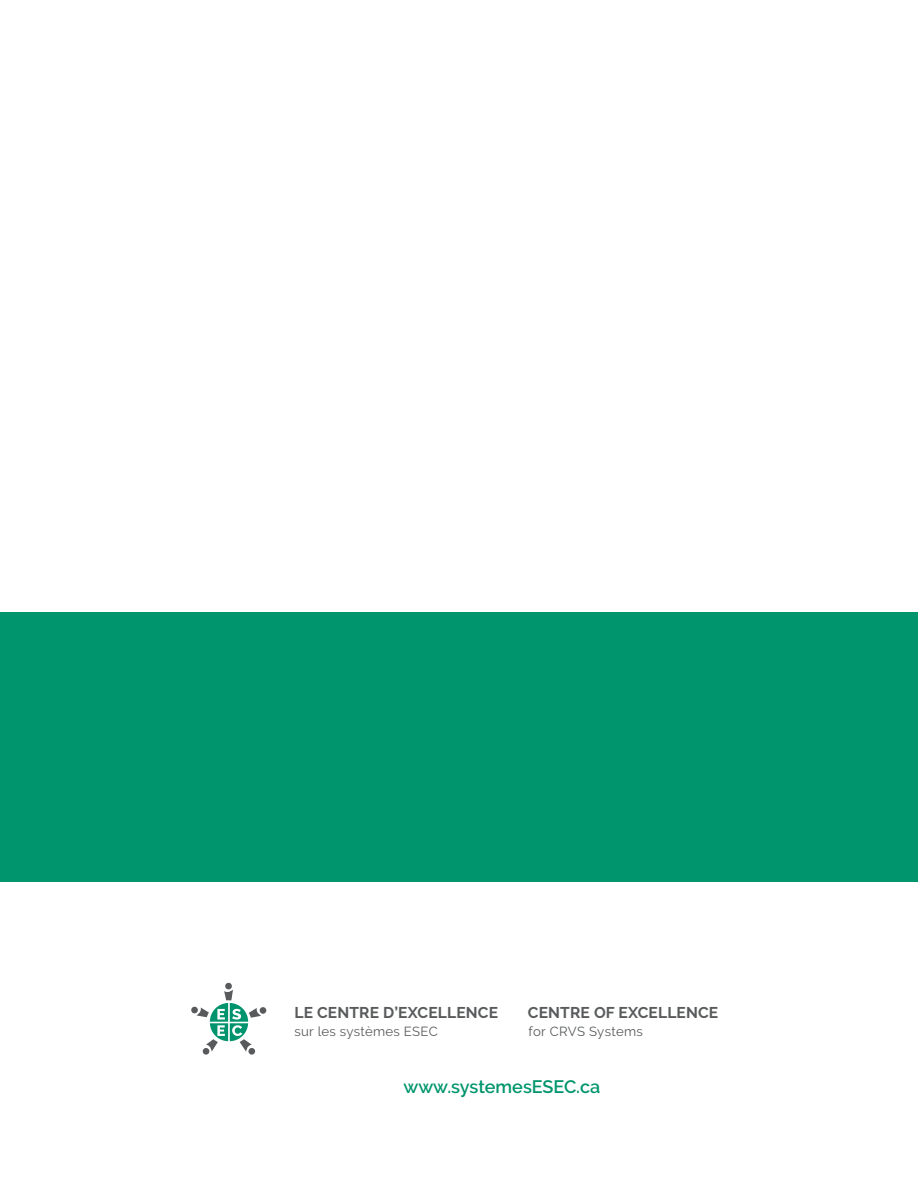
<style>
.page{position:relative;width:918px;height:1188px;background:#fff}
.page>*{position:absolute;margin:0;border:0;box-sizing:border-box;transform-origin:0 0}
.H3_black{font:600 18px "Raleway";color:#00956d}
.t1{font:700 15.6px "Raleway";letter-spacing:.01em;color:#585a5b}
.t2{font:13.2px "Raleway";letter-spacing:.02em;color:#585a5b}
</style>
<div class="page">
<div style="left:260px;top:1007px;width:6px;height:7px;background:#585a5b;border-radius:50%"></div>
<div style="left:191px;top:1007px;width:7px;height:6px;background:#585a5b;border-radius:50%"></div>
<svg style="left:196px;top:983px;width:65px;height:72px"></svg>
<div style="left:0;top:612px;width:918px;height:270px;background:#00956d"></div>
<p class="t1" style="left:294px;top:1004px;width:205px">LE CENTRE D’EXCELLENCE</p>
<p class="t2" style="left:294px;top:1024px;width:145px">sur les systèmes ESEC</p>
<p class="t1" style="left:528px;top:1004px;width:192px">CENTRE OF EXCELLENCE</p>
<p class="t2" style="left:529px;top:1024px;width:116px">for CRVS Systems</p>
<p class="H3_black" style="left:403px;top:1077px;width:198px">www.systemesESEC.ca</p>
</div>
